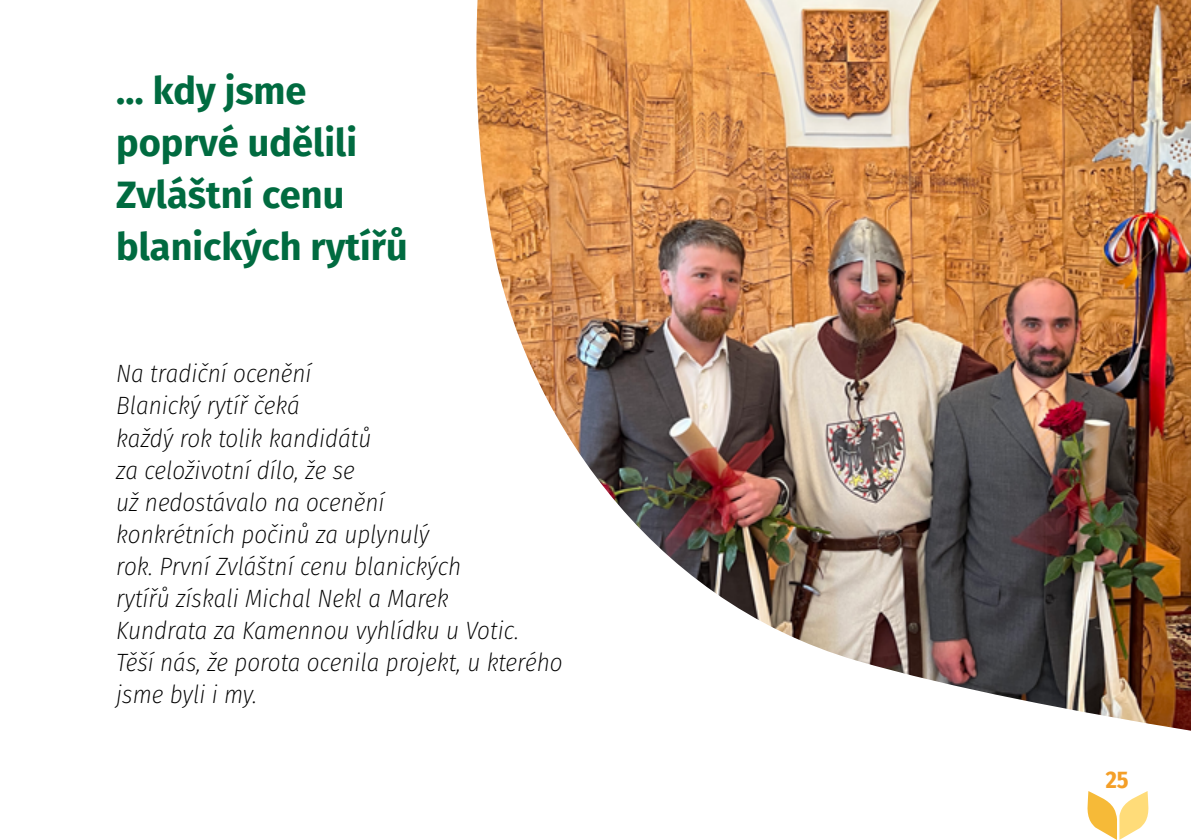
<style>
.page{position:relative;width:1191px;height:840px;background:#fff}
.page>*{position:absolute;margin:0;border:0;box-sizing:border-box;transform-origin:0 0}
.t1{font:700 38px/52px "Fira Sans";color:#006b40}
.t2{font:italic 200 25px/32px "Fira Sans Condensed";color:#000}
.t3{font:700 24px "Fira Sans Condensed";color:#f49f28}
</style>
<div class="page">
<svg style="left:1087px;top:791px;width:62px;height:48px"></svg>
<img style="left:476px;top:0;width:715px;height:730px">
<h1 class="t1" style="left:116px;top:62px;width:293px">… kdy jsme poprvé udělili<br>Zvláštní cenu blanických rytířů</h1>
<p class="t2" style="left:116px;top:357px;width:448px">Na tradiční ocenění<br>Blanický rytíř čeká<br>každý rok tolik kandidátů<br>za celoživotní dílo, že se<br>už nedostávalo na ocenění<br>konkrétních počinů za uplynulý<br>rok. První Zvláštní cenu blanických<br>rytířů získali Michal Nekl a Marek<br>Kundrata za Kamennou vyhlídku u Votic.<br>Těší nás, že porota ocenila projekt, u kterého jsme byli i my.</p>
<p class="t3" style="left:1105px;top:759px;width:24px">25</p>
</div>
